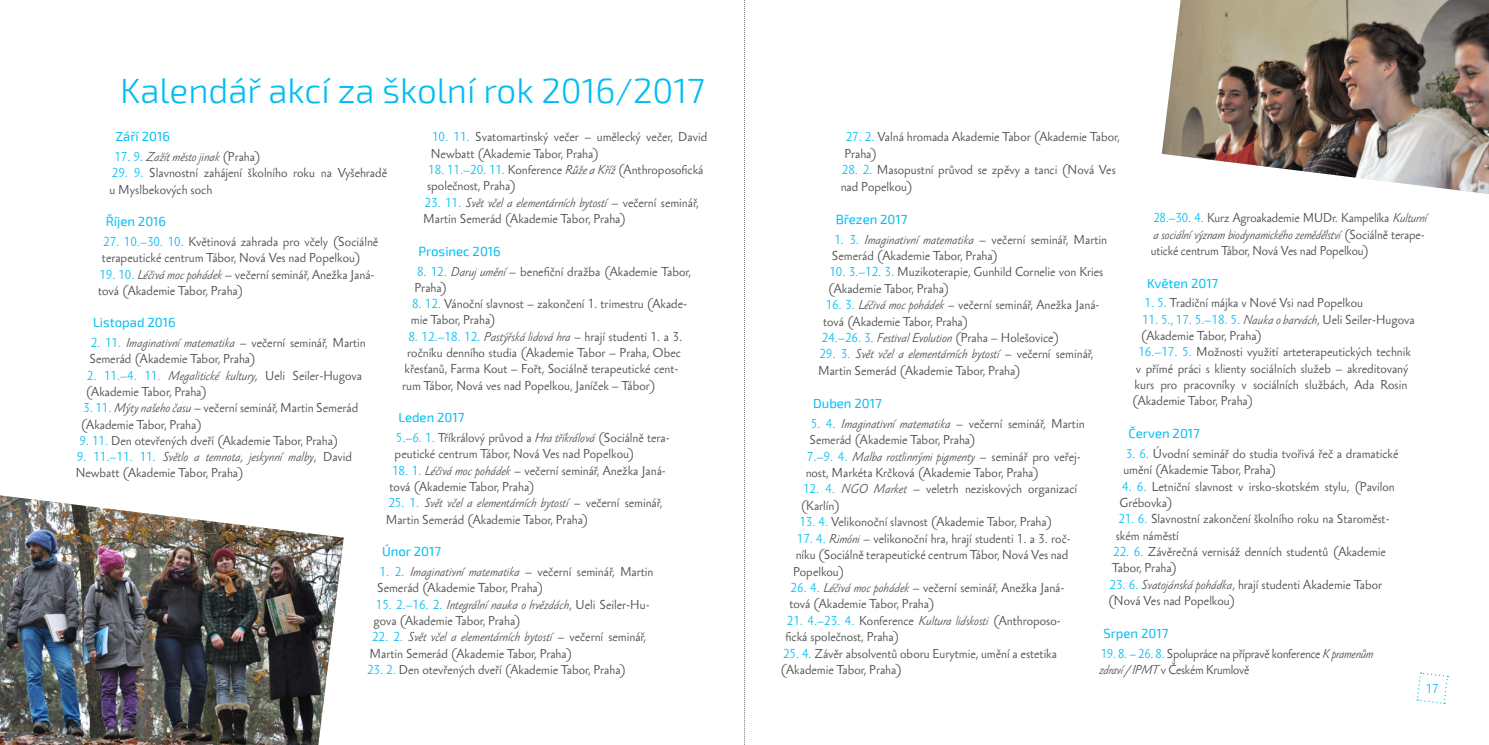
<style>
.page{position:relative;width:1489px;height:745px;background:#fff}
.page>*{position:absolute;margin:0;border:0;box-sizing:border-box;transform-origin:0 0}
.t1{font:300 35px "Exo 2";color:#01bdf2}
.t2{font:13.12px "Exo 2";color:#01bdf2}
.t3{font:11.88px/16.4px "Sebastian Light Pro";color:#4b4c4d}
.t4{font:11.88px/16.4px "Sebastian Light Pro";letter-spacing:-.02em;color:#4b4c4d}
.t5{font:italic 11.88px "Sebastian Light Pro";color:#4b4c4d}
.t6{font:11.88px "Sebastian Light Pro";color:#01bdf2}
.s1{font-style:normal;color:#01bdf2}
.s2{font-style:normal}
.s3{color:#01bdf2}
.s4{font-style:italic}
</style>
<div class="page">
<svg style="left:1416px;top:672px;width:32px;height:32px"></svg>
<img style="left:0;top:495px;width:344px;height:249px">
<img style="left:1161px;top:0;width:327px;height:194px">
<svg style="left:744px;top:0;width:1px;height:745px"></svg>
<h1 class="t1" style="left:120px;top:71px;width:586px">Kalendář akcí za školní rok 2016/2017</h1>
<p class="t2" style="left:116px;top:129px;width:56px">Září 2016</p>
<p class="t5" style="left:114px;top:149px;width:148px"><span class="s1">17. 9.</span> Zažít město jinak <span class="s2">(Praha)</span></p>
<p class="t3" style="left:109px;top:165px;width:279px"><span class="s3">29. 9.</span> Slavnostní zahájení školního roku na Vyšehradě u Myslbekových soch</p>
<p class="t2" style="left:106px;top:214px;width:62px">Říjen 2016</p>
<p class="t3" style="left:102px;top:234px;width:278px"><span class="s3">27. 10.–30. 10.</span> Květinová zahrada pro včely (Sociálně terapeutické centrum Tábor, Nová Ves nad Popelkou)</p>
<p class="t3" style="left:98px;top:266px;width:278px"><span class="s3">19. 10.</span> <span class="s4">Léčivá moc pohádek</span> – večerní seminář, Anežka Janá&shy;tová (Akademie Tabor, Praha)</p>
<p class="t2" style="left:93px;top:315px;width:84px">Listopad 2016</p>
<p class="t3" style="left:89px;top:335px;width:278px"><span class="s3">2. 11.</span> <span class="s4">Imaginativní matematika</span> – večerní seminář, Martin<br>Semerád (Akademie Tabor, Praha)</p>
<p class="t3" style="left:86px;top:367px;width:278px"><span class="s3">2. 11. –4. 11.</span> <span class="s4">Megalitické kultury,</span> Ueli Seiler-Hugova (Akademie Tabor, Praha)</p>
<p class="t3" style="left:81px;top:400px;width:279px"><span class="s3">3. 11.</span> <span class="s4">Mýty našeho času</span> – večerní seminář, Martin Semerád (Akademie Tabor, Praha)</p>
<p class="t3" style="left:79px;top:432px;width:260px"><span class="s3">9. 11.</span> Den otevřených dveří (Akademie Tabor, Praha)</p>
<p class="t3" style="left:76px;top:448px;width:278px"><span class="s3">9. 11. –11. 11.</span> <span class="s4">Světlo a temnota, jeskynní malby</span>, David<br>Newbatt (Akademie Tabor, Praha)</p>
<p class="t3" style="left:431px;top:129px;width:278px"><span class="s3">10. 11.</span> Svatomartinský večer – umělecký večer, David<br>Newbatt (Akademie Tabor, Praha)</p>
<p class="t3" style="left:427px;top:162px;width:278px"><span class="s3">18. 11.–20. 11.</span> Konference <span class="s4">Růže a Kříž</span> (Anthroposofická společnost, Praha)</p>
<p class="t3" style="left:423px;top:194px;width:276px"><span class="s3">23. 11.</span> <span class="s4">Svět včel a elementárních bytostí</span> – večerní seminář,<br>Martin Semerád (Akademie Tabor, Praha)</p>
<p class="t2" style="left:418px;top:243px;width:84px">Prosinec 2016</p>
<p class="t3" style="left:414px;top:263px;width:278px"><span class="s3">8. 12.</span> <span class="s4">Daruj umění</span> – benefiční dražba (Akademie Tabor,<br>Praha)</p>
<p class="t3" style="left:411px;top:296px;width:278px"><span class="s3">8. 12.</span> Vánoční slavnost – zakončení 1. trimestru (Akade&shy;mie Tabor, Praha)</p>
<p class="t3" style="left:408px;top:328px;width:273px"><span class="s3">8. 12.–18. 12.</span> <span class="s4">Pastýřská lidová hra</span> – hrají studenti 1. a 3.</p>
<p class="t3" style="left:407px;top:344px;width:275px">ročníku denního studia (Akademie Tabor – Praha, Obec</p>
<p class="t3" style="left:404px;top:361px;width:275px">křesťanů, Farma Kout – Fořt, Sociálně terapeutické cent-</p>
<p class="t3" style="left:402px;top:377px;width:255px">rum Tábor, Nová ves nad Popelkou, Janíček – Tábor)</p>
<p class="t2" style="left:398px;top:410px;width:68px">Leden 2017</p>
<p class="t3" style="left:394px;top:429px;width:277px"><span class="s3">5. –6. 1.</span> Tříkrálový průvod a <span class="s4">Hra tříkrálová</span> (Sociálně tera&shy;peutické centrum Tábor, Nová Ves nad Popelkou)</p>
<p class="t3" style="left:389px;top:462px;width:278px"><span class="s3">18. 1.</span> <span class="s4">Léčivá moc pohádek</span> – večerní seminář, Anežka Janá&shy;tová (Akademie Tabor, Praha)</p>
<p class="t3" style="left:386px;top:495px;width:278px"><span class="s3">25. 1.</span> <span class="s4">Svět včel a elementárních bytostí</span> – večerní seminář,<br>Martin Semerád (Akademie Tabor, Praha)</p>
<p class="t2" style="left:382px;top:543px;width:60px">Únor 2017</p>
<p class="t3" style="left:377px;top:563px;width:278px"><span class="s3">1. 2.</span> <span class="s4">Imaginativní matematika</span> – večerní seminář, Martin<br>Semerád (Akademie Tabor, Praha)</p>
<p class="t3" style="left:373px;top:596px;width:278px"><span class="s3">15. 2. –16. 2.</span> <span class="s4">Integrální nauka o hvězdách</span>, Ueli Seiler-Hu&shy;gova (Akademie Tabor, Praha)</p>
<p class="t3" style="left:369px;top:628px;width:278px"><span class="s3">22. 2.</span> <span class="s4">Svět včel a elementárních bytostí</span> – večerní seminář,<br>Martin Semerád (Akademie Tabor, Praha)</p>
<p class="t3" style="left:367px;top:661px;width:260px"><span class="s3">23. 2.</span> Den otevřených dveří (Akademie Tabor, Praha)</p>
<p class="t3" style="left:844px;top:129px;width:277px"><span class="s3">27. 2.</span> Valná hromada Akademie Tabor (Akademie Tabor,<br>Praha)</p>
<p class="t3" style="left:840px;top:162px;width:276px"><span class="s3">28. 2.</span> Masopustní průvod se zpěvy a tanci (Nová Ves nad Popelkou)</p>
<p class="t2" style="left:835px;top:211px;width:73px">Březen 2017</p>
<p class="t3" style="left:831px;top:231px;width:277px"><span class="s3">1. 3.</span> <span class="s4">Imaginativní matematika</span> – večerní seminář, Martin<br>Semerád (Akademie Tabor, Praha)</p>
<p class="t3" style="left:828px;top:264px;width:277px"><span class="s3">10. 3.–12. 3.</span> Muzikoterapie, Gunhild Cornelie von Kries (Akademie Tabor, Praha)</p>
<p class="t3" style="left:823px;top:297px;width:278px"><span class="s3">16. 3.</span> <span class="s4">Léčivá moc pohádek</span> – večerní seminář, Anežka Janá&shy;tová (Akademie Tabor, Praha)</p>
<p class="t3" style="left:821px;top:329px;width:239px"><span class="s3">24. –26. 3.</span> <span class="s4">Festival Evolution</span> (Praha – Holešovice)</p>
<p class="t3" style="left:818px;top:346px;width:277px"><span class="s3">29. 3.</span> <span class="s4">Svět včel a elementárních bytostí</span> – večerní seminář,<br>Martin Semerád (Akademie Tabor, Praha)</p>
<p class="t2" style="left:813px;top:395px;width:70px">Duben 2017</p>
<p class="t3" style="left:809px;top:415px;width:277px"><span class="s3">5. 4.</span> <span class="s4">Imaginativní matematika</span> – večerní seminář, Martin<br>Semerád (Akademie Tabor, Praha)</p>
<p class="t3" style="left:805px;top:448px;width:277px"><span class="s3">7. –9. 4.</span> <span class="s4">Malba rostlinnými pigmenty</span> – seminář pro veřej&shy;nost, Markéta Krčková (Akademie Tabor, Praha)</p>
<p class="t3" style="left:800px;top:481px;width:278px"><span class="s3">12. 4.</span> <span class="s4">NGO Market</span> – veletrh neziskových organizací (Karlín)</p>
<p class="t3" style="left:799px;top:513px;width:254px"><span class="s3">13. 4.</span> Velikonoční slavnost (Akademie Tabor, Praha)</p>
<p class="t3" style="left:793px;top:530px;width:279px;text-indent:4px"><span class="s3">17. 4.</span> <span class="s4">Rimóni</span> – velikonoční hra, hrají studenti 1. a 3. roč&shy;níku (Sociálně terapeutické centrum Tábor, Nová Ves nad<br>Popelkou)</p>
<p class="t3" style="left:789px;top:579px;width:277px"><span class="s3">26. 4.</span> <span class="s4">Léčivá moc pohádek</span> – večerní seminář, Anežka Janá&shy;tová (Akademie Tabor, Praha)</p>
<p class="t3" style="left:785px;top:612px;width:277px"><span class="s3">21. 4. –23. 4.</span> Konference <span class="s4">Kultura lidskosti</span> (Anthroposo&shy;fická společnost, Praha)</p>
<p class="t3" style="left:780px;top:645px;width:278px"><span class="s3">25. 4.</span> Závěr absolventů oboru Eurytmie, umění a estetika (Akademie Tabor, Praha)</p>
<p class="t3" style="left:1150px;top:210px;width:278px"><span class="s3">28.–30. 4.</span> Kurz Agroakademie MUDr. Kampelíka <span class="s4">Kulturní a sociální význam biodynamického zemědělství</span> (Sociálně terape&shy;utické centrum Tábor, Nová Ves nad Popelkou)</p>
<p class="t2" style="left:1146px;top:275px;width:73px">Květen 2017</p>
<p class="t3" style="left:1144px;top:295px;width:220px"><span class="s3">1. 5.</span> Tradiční májka v Nové Vsi nad Popelkou</p>
<p class="t3" style="left:1141px;top:311px;width:274px"><span class="s3">11. 5., 17. 5.–18. 5.</span> <span class="s4">Nauka o barvách</span>, Ueli Seiler-Hugova</p>
<p class="t3" style="left:1140px;top:327px;width:123px">(Akademie Tabor, Praha)</p>
<p class="t3" style="left:1138px;top:344px;width:274px"><span class="s3">16.–17. 5.</span> Možnosti využití arteterapeutických technik</p>
<p class="t3" style="left:1135px;top:360px;width:274px">v přímé práci s klienty sociálních služeb – akreditovaný</p>
<p class="t3" style="left:1134px;top:376px;width:274px">kurs pro pracovníky v sociálních službách, Ada Rosin</p>
<p class="t3" style="left:1131px;top:393px;width:123px">(Akademie Tabor, Praha)</p>
<p class="t2" style="left:1128px;top:425px;width:73px">Červen 2017</p>
<p class="t3" style="left:1123px;top:445px;width:277px"><span class="s3">3. 6.</span> Úvodní seminář do studia tvořivá řeč a dramatické umění (Akademie Tabor, Praha)</p>
<p class="t3" style="left:1119px;top:478px;width:277px"><span class="s3">4. 6.</span> Letniční slavnost v irsko-skotském stylu, (Pavilon<br>Grébovka)</p>
<p class="t3" style="left:1115px;top:511px;width:275px"><span class="s3">21. 6.</span> Slavnostní zakončení školního roku na Staroměst&shy;ském náměstí</p>
<p class="t3" style="left:1111px;top:543px;width:275px"><span class="s3">22. 6.</span> Závěrečná vernisáž denních studentů (Akademie<br>Tabor, Praha)</p>
<p class="t3" style="left:1108px;top:576px;width:275px"><span class="s3">23. 6.</span> <span class="s4">Svatojánská pohádka</span>, hrají studenti Akademie Tabor (Nová Ves nad Popelkou)</p>
<p class="t2" style="left:1103px;top:625px;width:67px">Srpen 2017</p>
<p class="t4" style="left:1099px;top:645px;width:275px"><span class="s3">19. 8. – 26. 8.</span> Spolupráce na přípravě konference <span class="s4">K pramenům zdraví / IPMT</span> v Českém Krumlově</p>
<p class="t6" style="left:1425px;top:680px;width:14px">17</p>
</div>
